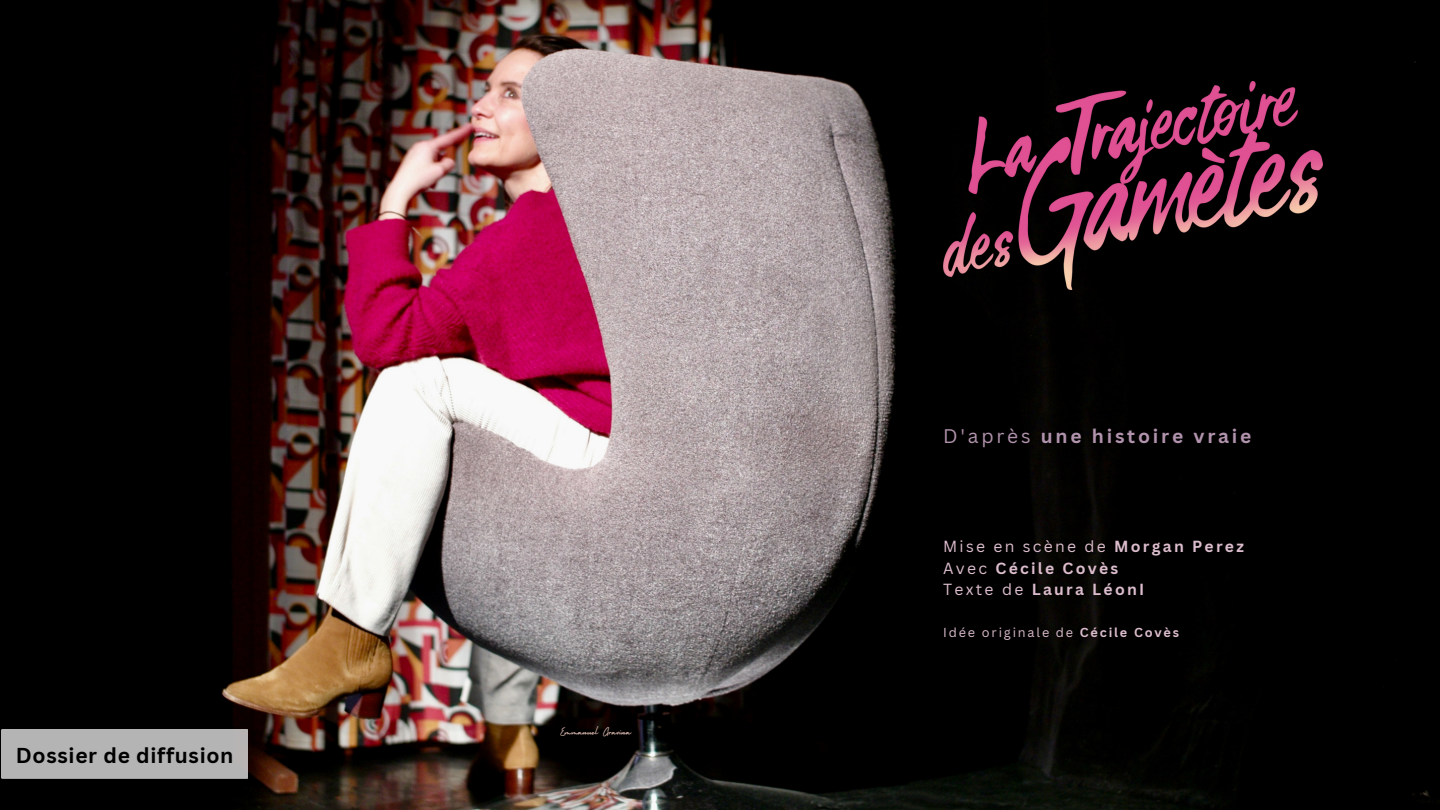
<style>
.page{position:relative;width:1440px;height:810px;background:#fff}
.page>*{position:absolute;margin:0;border:0;box-sizing:border-box;transform-origin:0 0}
.t1{font:700 21px "Canva Sans";letter-spacing:.03em;color:#000}
.t2{font:700 19.2px "Canva Sans";letter-spacing:.145em;color:#b193ad}
.t3{font:700 15.7px/21.8px "Canva Sans";letter-spacing:.145em;color:#dcbdcd}
.t4{font:12.7px "Canva Sans";letter-spacing:.145em;color:#dcbdcd}
.t5{font:12px "Holiday";color:#ccada3}
.s1{font-weight:400}
.s2{font-weight:700}
</style>
<div class="page">
<img style="left:0;top:0;width:1440px;height:810px">
<div style="left:1px;top:729px;width:247px;height:49px;background:#b4b4b4"></div>
<img style="left:943px;top:81px;width:380px;height:209px">
<h1 class="t1" style="left:16px;top:741px;width:219px">Dossier de diffusion</h1>
<p class="t5" style="left:560px;top:723px;width:73px">Emmanuel Gravina</p>
<p class="t2" style="left:943px;top:423px;width:310px"><span class="s1">D'après</span> une histoire vraie</p>
<p class="t3" style="left:943px;top:535px;width:302px"><span class="s1">Mise en scène de</span> Morgan Perez<br><span class="s1">Avec</span> Cécile Covès<br><span class="s1">Texte de</span> Laura LéonI</p>
<p class="t4" style="left:943px;top:623px;width:238px">Idée originale de <span class="s2">Cécile Covès</span></p>
</div>
